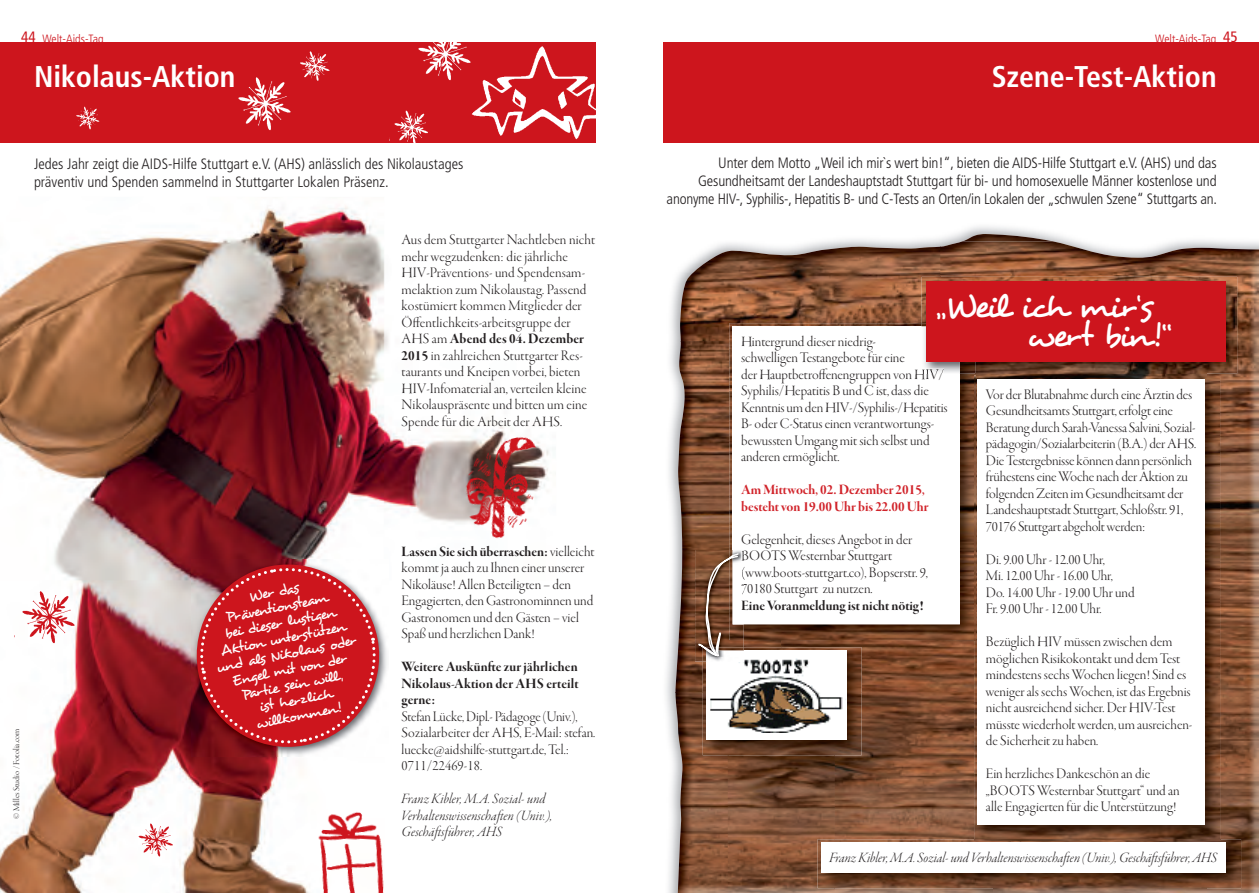
<style>
.page{position:relative;width:1259px;height:893px;background:#fff}
.page>*{position:absolute;margin:0;border:0;box-sizing:border-box;transform-origin:0 0}
.t1{font:34.8px/28.5px "Desyrel";letter-spacing:-.09em;color:#fff}
.t2{font:700 condensed 30px "Frutiger LT Std";color:#fff}
.t3{font:15px/16.5px "Garamond Premr Pro Lt Disp";color:#231f20}
.t4{font:300 condensed 15px/18px "Frutiger LT Std";letter-spacing:-.01em;color:#231f20;text-align:right}
.t5{font:15px/16.5px "Garamond Premr Pro Lt It Disp";letter-spacing:.005em;color:#231f20}
.t6{font:15px/16.5px "Garamond Premr Pro Bd Disp";letter-spacing:.005em;color:#231f20;text-align:justify}
.t7{font:15px/15.8px "Desyrel";color:#fff;text-align:center}
.t8{font:15px/16.5px "Garamond Premr Pro Bd Disp";color:#d1232a}
.t9{font:condensed 15px "Frutiger LT Std";color:#cd151d}
.t10{font:300 condensed 12px "Frutiger LT Std";color:#cd151d}
.t11{font:9px "Garamond Premr Pro Lt Disp";letter-spacing:.005em;color:#231f20}
.s1{font-family:"Garamond Premr Pro Lt Disp"}
.s2{font-family:"Garamond Premr Pro Bd Disp"}
</style>
<div class="page">
<img style="left:666px;top:273px;width:27px;height:620px">
<img style="left:962px;top:234px;width:90px;height:7px">
<img style="left:680px;top:246px;width:260px;height:96px">
<img style="left:940px;top:241px;width:319px;height:50px">
<img style="left:1206px;top:291px;width:53px;height:602px">
<img style="left:678px;top:341px;width:6px;height:133px">
<img style="left:975px;top:374px;width:231px;height:2px">
<img style="left:781px;top:640px;width:193px;height:52px">
<img style="left:675px;top:692px;width:53px;height:201px">
<img style="left:834px;top:692px;width:159px;height:201px">
<img style="left:728px;top:755px;width:106px;height:138px">
<img style="left:993px;top:888px;width:213px;height:5px">
<img style="left:0;top:206px;width:440px;height:687px">
<div style="left:663px;top:43px;width:596px;height:100px;background:#cd151d"></div>
<div style="left:0;top:43px;width:595px;height:100px;background:#cd151d"></div>
<svg style="left:189px;top:557px;width:198px;height:198px;background:#c33d43"></svg>
<img style="left:238px;top:77px;width:53px;height:54px">
<img style="left:15px;top:587px;width:66px;height:60px">
<img style="left:134px;top:821px;width:42px;height:38px">
<img style="left:411px;top:42px;width:66px;height:39px">
<img style="left:300px;top:51px;width:30px;height:30px">
<img style="left:394px;top:110px;width:34px;height:33px">
<img style="left:76px;top:106px;width:24px;height:24px">
<img style="left:470px;top:43px;width:126px;height:99px">
<img style="left:303px;top:804px;width:98px;height:89px">
<img style="left:440px;top:424px;width:109px;height:115px">
<img style="left:817px;top:839px;width:424px;height:49px">
<div style="left:821px;top:843px;width:404px;height:30px;background:#fff"></div>
<img style="left:729px;top:323px;width:246px;height:317px">
<div style="left:732px;top:326px;width:228px;height:298px;background:#fff"></div>
<img style="left:974px;top:376px;width:246px;height:464px">
<img style="left:974px;top:376px;width:1px;height:264px">
<div style="left:977px;top:379px;width:227px;height:446px;background:#fff"></div>
<img style="left:921px;top:277px;width:316px;height:97px">
<img style="left:921px;top:323px;width:54px;height:51px">
<img style="left:921px;top:326px;width:39px;height:48px">
<img style="left:921px;top:368px;width:22px;height:6px">
<div style="left:926px;top:281px;width:299px;height:81px;background:#cd151d"></div>
<img style="left:703px;top:647px;width:158px;height:108px">
<div style="left:706px;top:651px;width:140px;height:89px;background:#fff"></div>
<img style="left:710px;top:658px;width:136px;height:75px">
<svg style="left:691px;top:550px;width:52px;height:148px"></svg>
<p class="t9" style="left:21px;top:28px;width:16px">44</p>
<p class="t9" style="left:1223px;top:28px;width:16px">45</p>
<h2 class="t2" style="left:992px;top:58px;width:226px">Szene-Test-Aktion</h2>
<p class="t10" style="left:43px;top:32px;width:63px">Welt-Aids-Tag</p>
<p class="t10" style="left:1155px;top:32px;width:63px">Welt-Aids-Tag</p>
<h2 class="t2" style="left:34px;top:59px;width:203px">Nikolaus-Aktion</h2>
<p class="t4" style="left:34px;top:155px;width:431px;text-align:left">Jedes Jahr zeigt die AIDS-Hilfe Stuttgart e.V. (AHS) anlässlich des Nikolaustages präventiv und Spenden sammelnd in Stuttgarter Lokalen Präsenz.</p>
<p class="t3" style="left:401px;top:232px;width:195px">Aus dem Stuttgarter Nachtleben nicht mehr wegzudenken: die jährliche HIV-Präventions- und Spendensam&shy;melaktion zum Nikolaustag. Passend kostümiert kommen Mitglieder der Öffentlichkeits-arbeitsgruppe der</p>
<p class="t6" style="left:401px;top:331px;width:184px"><span class="s1">AHS am</span> Abend des 04. Dezember</p>
<p class="t3" style="left:401px;top:347px;width:187px"><span class="s2">2015</span> in zahlreichen Stuttgarter Res&shy;taurants und Kneipen vorbei, bieten HIV-Infomaterial an, verteilen kleine Nikolauspräsente und bitten um eine Spende für die Arbeit der AHS.</p>
<p class="t11" style="left:12px;top:819px;width:91px;rotate:-90deg">© Milles Studio / Fotolia.com</p>
<p class="t7" style="left:203px;top:598px;width:144px;rotate:-11deg">Wer das<br>Präventionsteam<br>bei dieser lustigen<br>Aktion unterstützen und als Nikolaus oder<br>Engel mit von der<br>Partie sein will ,<br>ist herzlich willkommen!</p>
<p class="t6" style="left:401px;top:543px;width:194px">Lassen Sie sich überraschen: <span class="s1">vielleicht</span></p>
<p class="t3" style="left:401px;top:560px;width:193px">kommt ja auch zu Ihnen einer unserer Nikoläuse! Allen Beteiligten – den Engagierten, den Gastronominnen und Gastronomen und den Gästen – viel Spaß und herzlichen Dank!</p>
<p class="t6" style="left:401px;top:659px;width:179px">Weitere Auskünfte zur jährlichen Nikolaus-Aktion der AHS erteilt gerne:</p>
<p class="t3" style="left:401px;top:708px;width:195px">Stefan Lücke, Dipl.- Pädagoge (Univ.), Sozialarbeiter der AHS, E-Mail: stefan. luecke@aidshilfe-stuttgart.de, Tel.:<br>0711/22469-18.</p>
<p class="t5" style="left:401px;top:791px;width:152px">Franz Kibler, M.A. Sozial- und<br>Verhaltenswissenschaften (Univ.),<br>Geschäftsführer, AHS</p>
<p class="t4" style="left:666px;top:154px;width:552px">Unter dem Motto „Weil ich mir`s wert bin!“, bieten die AIDS-Hilfe Stuttgart e.V. (AHS) und das<br>Gesundheitsamt der Landeshauptstadt Stuttgart für bi- und homosexuelle Männer kostenlose und anonyme HIV-, Syphilis-, Hepatitis B- und C-Tests an Orten/in Lokalen der „schwulen Szene“ Stuttgarts an.</p>
<h1 class="t1" style="left:1026px;top:292px;width:145px;text-indent:-90px">„Weil ich mir‘s wert bin!“</h1>
<p class="t3" style="left:741px;top:334px;width:208px">Hintergrund dieser niedrig-<br>schwelligen Testangebote für eine<br>der Hauptbetroffenengruppen von HIV/ Syphilis/Hepatitis B und C ist, dass die Kenntnis um den HIV-/Syphilis-/Hepatitis B- oder C-Status einen verantwortungs&shy;bewussten Umgang mit sich selbst und anderen ermöglicht.</p>
<p class="t8" style="left:741px;top:482px;width:189px">Am Mittwoch, 02. Dezember 2015, besteht von 19.00 Uhr bis 22.00 Uhr</p>
<p class="t3" style="left:741px;top:532px;width:188px">Gelegenheit, dieses Angebot in der BOOTS Westernbar Stuttgart (www.boots-stuttgart.co), Bopserstr. 9, 70180 Stuttgart zu nutzen.</p>
<p class="t6" style="left:741px;top:598px;width:184px">Eine Voranmeldung ist nicht nötig!</p>
<p class="t3" style="left:986px;top:386px;width:212px">Vor der Blutabnahme durch eine Ärztin des Gesundheitsamts Stuttgart, erfolgt eine Beratung durch Sarah-Vanessa Salvini, Sozial&shy;pädagogin/Sozialarbeiterin (B.A.) der AHS.<br>Die Testergebnisse können dann persönlich frühestens eine Woche nach der Aktion zu folgenden Zeiten im Gesundheitsamt der Landeshauptstadt Stuttgart, Schloßstr. 91, 70176 Stuttgart abgeholt werden:</p>
<p class="t3" style="left:986px;top:551px;width:150px">Di. 9.00 Uhr - 12.00 Uhr,<br>Mi. 12.00 Uhr - 16.00 Uhr,<br>Do. 14.00 Uhr - 19.00 Uhr und<br>Fr. 9.00 Uhr - 12.00 Uhr.</p>
<p class="t3" style="left:986px;top:634px;width:208px">Bezüglich HIV müssen zwischen dem möglichen Risikokontakt und dem Test mindestens sechs Wochen liegen! Sind es weniger als sechs Wochen, ist das Ergebnis nicht ausreichend sicher. Der HIV-Test müsste wiederholt werden, um ausreichen&shy;de Sicherheit zu haben.</p>
<p class="t3" style="left:986px;top:766px;width:195px">Ein herzliches Dankeschön an die „BOOTS Westernbar Stuttgart“ und an alle Engagierten für die Unterstützung!</p>
<p class="t5" style="left:829px;top:850px;width:389px">Franz Kibler, M.A. Sozial- und Verhaltenswissenschaften (Univ.), Geschäftsführer, AHS</p>
</div>
